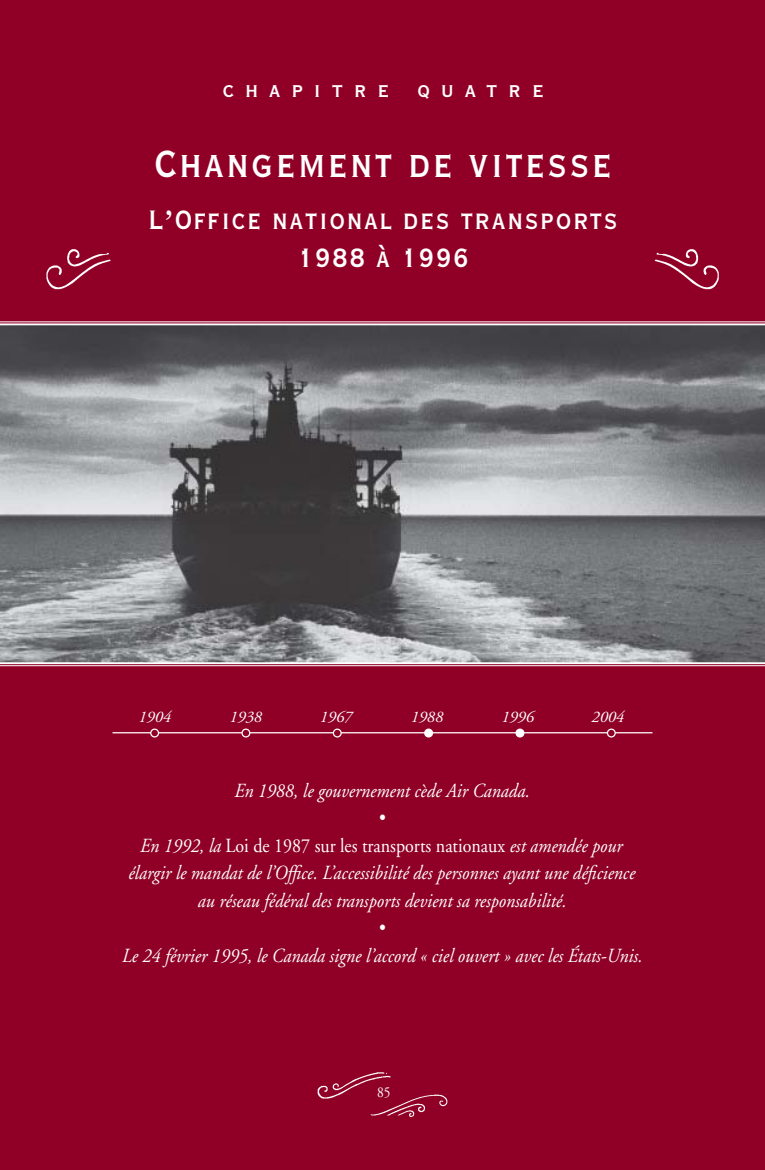
<style>
.page{position:relative;width:765px;height:1170px;background:#900026}
.page>*{position:absolute;margin:0;border:0;box-sizing:border-box;transform-origin:0 0}
.t1{font:50px "Copperplate Thirty BC";letter-spacing:.05em;color:#fff;scale:.9 1}
.t2{font:35px/37.5px "Copperplate Thirty BC";letter-spacing:.05em;color:#fff;text-align:center;scale:.9 1}
.t3{font:22.5px "Copperplate Thirty BC";letter-spacing:.5em;color:#fff}
.t4{font:italic 20px/27.5px "Adobe Garamond";color:#fff;text-align:center;scale:.9 1}
.t5{font:italic 16.25px "Adobe Garamond";color:#fff}
.t6{font:15px "Adobe Garamond";color:#fff;scale:.9 1}
.s1{font-style:normal}
</style>
<div class="page">
<img style="left:317px;top:1072px;width:131px;height:45px">
<img style="left:0;top:325px;width:765px;height:337px">
<hr style="left:112px;top:732px;width:540px;height:1px;background:#fff">
<svg style="left:150px;top:729px;width:9px;height:9px"></svg>
<svg style="left:241px;top:729px;width:9px;height:9px"></svg>
<svg style="left:333px;top:729px;width:9px;height:9px"></svg>
<svg style="left:424px;top:729px;width:9px;height:9px"></svg>
<svg style="left:515px;top:729px;width:9px;height:9px"></svg>
<svg style="left:607px;top:729px;width:9px;height:9px"></svg>
<hr style="left:0;top:322px;width:765px;height:1px;background:#fff">
<hr style="left:0;top:323px;width:765px;height:2px;background:#fff">
<hr style="left:0;top:662px;width:765px;height:2px;background:#fff">
<hr style="left:0;top:665px;width:765px;height:1px;background:#fff">
<img style="left:46px;top:249px;width:65px;height:41px">
<img style="left:654px;top:249px;width:65px;height:41px">
<p class="t3" style="left:223px;top:76px;width:168px">CHAPITRE</p>
<p class="t3" style="left:417px;top:76px;width:128px">QUATRE</p>
<h1 class="t1" style="left:155px;top:130px;width:510px">Changement de vitesse</h1>
<h2 class="t2" style="left:149px;top:198px;width:523px">L’Office national des transports<br>1988 à 1996</h2>
<p class="t5" style="left:138px;top:710px;width:34px">1904</p>
<p class="t5" style="left:229px;top:710px;width:34px">1938</p>
<p class="t5" style="left:320px;top:710px;width:34px">1967</p>
<p class="t5" style="left:411px;top:710px;width:34px">1988</p>
<p class="t5" style="left:501px;top:710px;width:34px">1996</p>
<p class="t5" style="left:592px;top:710px;width:34px">2004</p>
<p class="t4" style="left:122px;top:778px;width:580px">En 1988, le gouvernement cède Air Canada.<br>•<br>En 1992, la <span class="s1">Loi de 1987 sur les transports nationaux</span> est amendée pour élargir le mandat de l’Office. L’accessibilité des personnes ayant une déficience au réseau fédéral des transports devient sa responsabilité.<br>•<br>Le 24 février 1995, le Canada signe l’accord « ciel ouvert » avec les États-Unis.</p>
<p class="t6" style="left:377px;top:1086px;width:16px">85</p>
</div>
